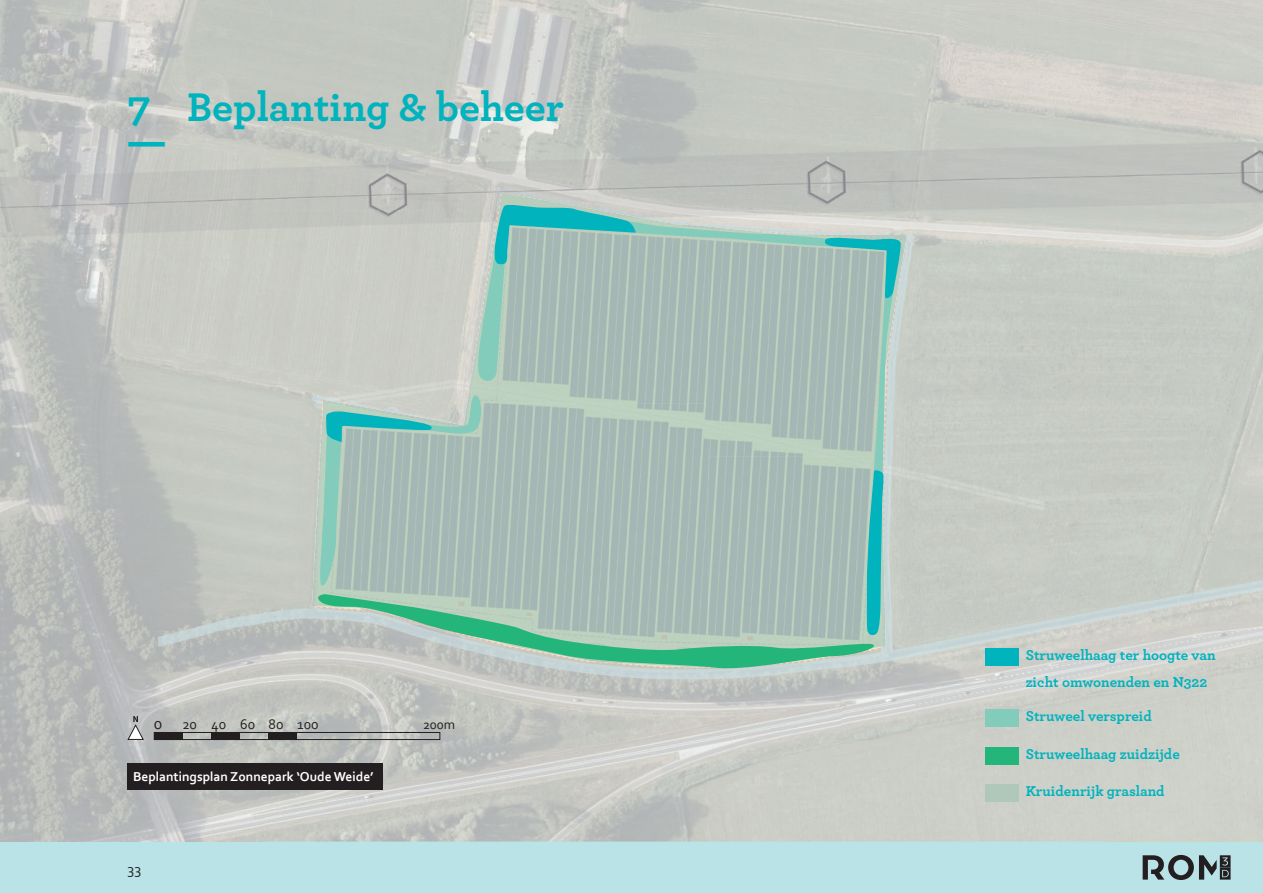
<style>
.page{position:relative;width:1263px;height:893px;background:#fff}
.page>*{position:absolute;margin:0;border:0;box-sizing:border-box;transform-origin:0 0}
.t1{font:700 45px "Archer";color:#00b3bd}
.t2{font:700 42px "Archer";color:#00b3bd}
.t3{font:700 15px/27px "Archer";color:#00b3bd}
.t4{font:15px "Corbel";color:#231f20}
.t5{font:14.55px "Corbel";color:#231f20}
.t6{font:13.65px "Corbel";color:#231f20}
.t7{font:700 13.5px "Corbel";color:#fff}
.s1{font-size:45px}
.s2{font-size:16.65px}
</style>
<div class="page">
<div style="left:0;top:842px;width:1263px;height:51px;background:#bae3e7"></div>
<svg style="left:1143px;top:855px;width:87px;height:25px"></svg>
<img style="left:0;top:0;width:1052px;height:210px">
<img style="left:0;top:210px;width:467px;height:210px">
<img style="left:0;top:420px;width:368px;height:422px">
<img style="left:842px;top:473px;width:263px;height:369px">
<img style="left:368px;top:671px;width:105px;height:171px">
<img style="left:473px;top:671px;width:264px;height:171px">
<div style="left:128px;top:764px;width:255px;height:26px;background:#231f20"></div>
<div style="left:154px;top:732px;width:286px;height:8px;border:1px solid #231f20"></div>
<div style="left:154px;top:732px;width:29px;height:8px;background:#231f20"></div>
<div style="left:211px;top:732px;width:29px;height:8px;background:#231f20"></div>
<div style="left:269px;top:732px;width:28px;height:8px;background:#231f20"></div>
<svg style="left:127px;top:716px;width:17px;height:24px"></svg>
<img style="left:467px;top:192px;width:242px;height:203px">
<img style="left:903px;top:227px;width:4px;height:230px">
<img style="left:312px;top:400px;width:3px;height:208px">
<svg style="left:476px;top:205px;width:427px;height:431px;background:#afc1bb"></svg>
<svg style="left:494px;top:203px;width:142px;height:63px;background:#77bcba"></svg>
<svg style="left:822px;top:235px;width:79px;height:66px;background:#83bcb8"></svg>
<div style="left:985px;top:748px;width:33px;height:17px;background:#24b57b"></div>
<div style="left:985px;top:709px;width:33px;height:17px;background:#83cbbb"></div>
<div style="left:985px;top:648px;width:33px;height:17px;background:#00b3bd"></div>
<img style="left:985px;top:785px;width:33px;height:17px">
<svg style="left:315px;top:395px;width:569px;height:276px;background:#a3beb5"></svg>
<h2 class="t2" style="left:128px;top:74px;width:438px"><span class="s1">7</span> Beplanting &amp; beheer</h2>
<h1 class="t1" style="left:128px;top:107px;width:40px">—</h1>
<p class="t5" style="left:154px;top:715px;width:166px"><span class="s2">0</span> 20 40 60 80 100</p>
<p class="t6" style="left:423px;top:716px;width:34px">200m</p>
<p class="t7" style="left:133px;top:768px;width:242px">Beplantingsplan Zonnepark ‘Oude Weide’</p>
<p class="t4" style="left:128px;top:859px;width:15px">33</p>
<p class="t3" style="left:1026px;top:640px;width:191px">Struweelhaag ter hoogte van zicht omwonenden en N322</p>
<p class="t3" style="left:1026px;top:701px;width:128px">Struweel verspreid</p>
<p class="t3" style="left:1026px;top:740px;width:156px">Struweelhaag zuidzijde</p>
<p class="t3" style="left:1026px;top:777px;width:140px">Kruidenrijk grasland</p>
</div>
